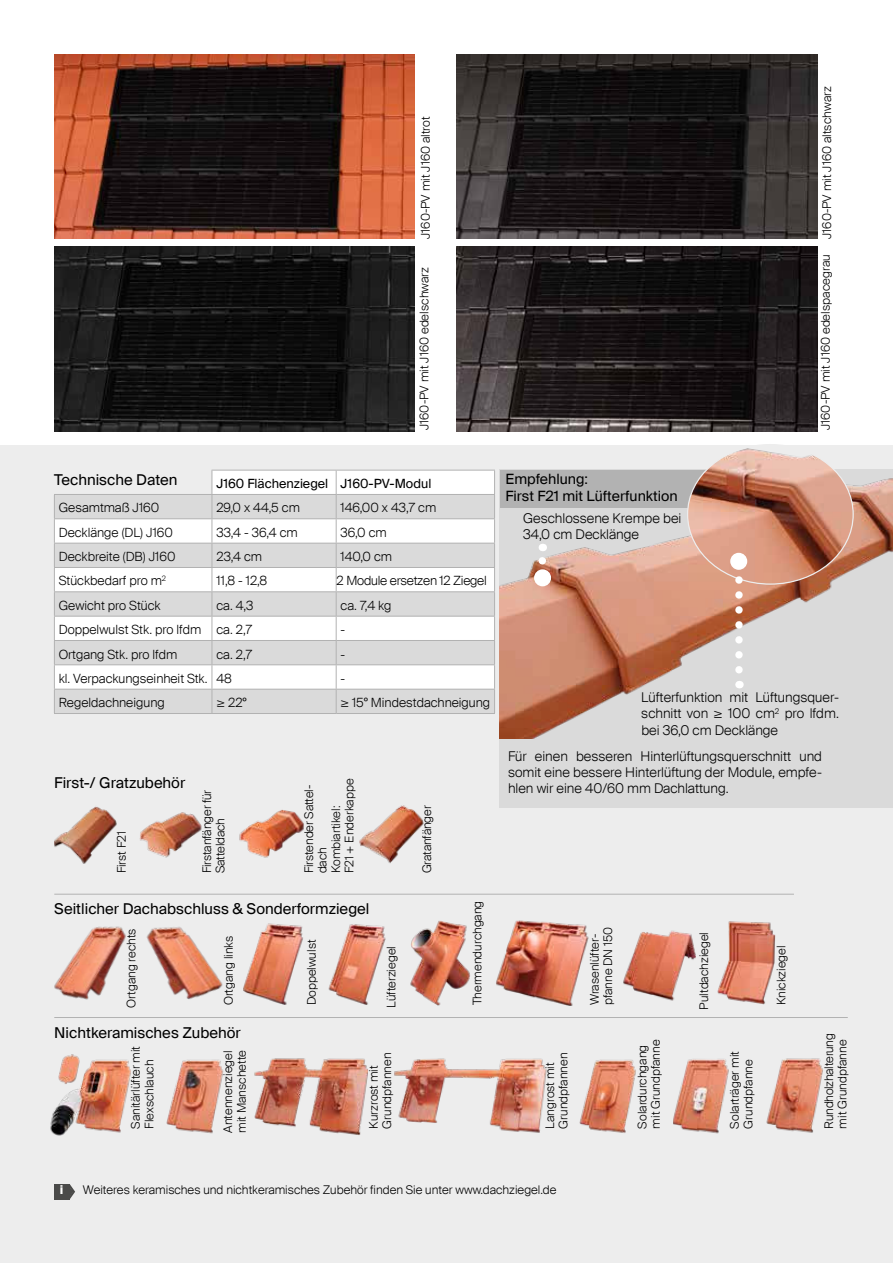
<style>
.page{position:relative;width:893px;height:1263px;background:#fff}
.page>*{position:absolute;margin:0;border:0;box-sizing:border-box;transform-origin:0 0}
.t1{font:15px "Suisse Intl";color:#000}
.t2{font:14.25px/17.1px "Suisse Intl";color:#000}
.t3{font:300 13.5px/16.2px "Suisse Intl";color:#000;text-align:justify}
.t4{font:300 12.75px "Suisse Intl";color:#000}
.t5{font:12.75px "Suisse Intl";color:#000}
.t6{font:300 12.75px "Suisse Intl";letter-spacing:-.02em;color:#000}
.t7{font:700 12.6px "Suisse Intl";color:#fff}
.t8{font:300 12.15px "Suisse Intl";color:#000}
.t9{font:300 12px/13.5px "Suisse Intl";color:#000}
.t10{font:300 12px/13.5px "Suisse Intl";letter-spacing:-.02em;color:#000}
</style>
<div class="page">
<div style="left:0;top:445px;width:893px;height:818px;background:#ededed"></div>
<div style="left:499px;top:470px;width:394px;height:338px;background:#dadada"></div>
<img style="left:54px;top:54px;width:361px;height:185px">
<img style="left:457px;top:54px;width:360px;height:185px">
<img style="left:54px;top:246px;width:361px;height:185px">
<img style="left:457px;top:246px;width:360px;height:185px">
<img style="left:54px;top:926px;width:72px;height:74px">
<img style="left:146px;top:927px;width:77px;height:72px">
<img style="left:50px;top:1054px;width:81px;height:82px">
<img style="left:167px;top:1059px;width:57px;height:75px">
<img style="left:254px;top:1058px;width:113px;height:77px">
<img style="left:394px;top:1058px;width:153px;height:75px">
<img style="left:673px;top:1059px;width:56px;height:75px">
<img style="left:766px;top:1058px;width:57px;height:75px">
<img style="left:579px;top:1059px;width:57px;height:74px">
<img style="left:243px;top:923px;width:60px;height:82px">
<div style="left:54px;top:1184px;width:16px;height:15px;background:#4a4a49"></div>
<svg style="left:70px;top:1184px;width:5px;height:15px"></svg>
<hr style="left:54px;top:1017px;width:794px;height:1px;background:#b2b2b2">
<img style="left:54px;top:806px;width:63px;height:58px">
<img style="left:140px;top:812px;width:62px;height:46px">
<img style="left:623px;top:930px;width:73px;height:71px">
<hr style="left:54px;top:894px;width:740px;height:1px;background:#b2b2b2">
<img style="left:239px;top:809px;width:65px;height:49px">
<img style="left:359px;top:805px;width:65px;height:58px">
<img style="left:496px;top:920px;width:93px;height:85px">
<img style="left:328px;top:924px;width:58px;height:81px">
<img style="left:410px;top:921px;width:60px;height:84px">
<img style="left:717px;top:921px;width:58px;height:83px">
<img style="left:500px;top:469px;width:393px;height:269px">
<div style="left:535px;top:570px;width:15px;height:16px;background:#fff;border-radius:50%"></div>
<div style="left:534px;top:569px;width:17px;height:17px;border:2px solid #fff;border-radius:50%"></div>
<svg style="left:539px;top:544px;width:7px;height:17px"></svg>
<div style="left:500px;top:470px;width:206px;height:37px;background:#b2b2b2"></div>
<img style="left:688px;top:448px;width:165px;height:136px">
<div style="left:731px;top:553px;width:15px;height:16px;background:#fff;border-radius:50%"></div>
<div style="left:730px;top:553px;width:17px;height:17px;border:2px solid #fff;border-radius:50%"></div>
<svg style="left:735px;top:580px;width:8px;height:108px"></svg>
<div style="left:211px;top:470px;width:283px;height:24px;background:#fff"></div>
<svg style="left:55px;top:495px;width:439px;height:218px;background:#e9e9e9"></svg>
<hr style="left:212px;top:470px;width:124px;height:1px;background:#b2b2b2">
<hr style="left:336px;top:470px;width:159px;height:1px;background:#b2b2b2">
<hr style="left:212px;top:494px;width:124px;height:1px;background:#b2b2b2">
<hr style="left:336px;top:494px;width:159px;height:1px;background:#b2b2b2">
<hr style="left:54px;top:518px;width:158px;height:1px;background:#b2b2b2">
<hr style="left:212px;top:518px;width:124px;height:1px;background:#b2b2b2">
<hr style="left:336px;top:518px;width:159px;height:1px;background:#b2b2b2">
<hr style="left:54px;top:543px;width:158px;height:1px;background:#b2b2b2">
<hr style="left:212px;top:543px;width:124px;height:1px;background:#b2b2b2">
<hr style="left:336px;top:543px;width:159px;height:1px;background:#b2b2b2">
<hr style="left:54px;top:567px;width:158px;height:1px;background:#b2b2b2">
<hr style="left:212px;top:567px;width:124px;height:1px;background:#b2b2b2">
<hr style="left:336px;top:567px;width:159px;height:1px;background:#b2b2b2">
<hr style="left:54px;top:591px;width:158px;height:1px;background:#b2b2b2">
<hr style="left:212px;top:591px;width:124px;height:1px;background:#b2b2b2">
<hr style="left:336px;top:591px;width:159px;height:1px;background:#b2b2b2">
<hr style="left:54px;top:616px;width:158px;height:1px;background:#b2b2b2">
<hr style="left:212px;top:616px;width:124px;height:1px;background:#b2b2b2">
<hr style="left:336px;top:616px;width:159px;height:1px;background:#b2b2b2">
<hr style="left:54px;top:640px;width:158px;height:1px;background:#b2b2b2">
<hr style="left:212px;top:640px;width:124px;height:1px;background:#b2b2b2">
<hr style="left:336px;top:640px;width:159px;height:1px;background:#b2b2b2">
<hr style="left:54px;top:664px;width:158px;height:1px;background:#b2b2b2">
<hr style="left:212px;top:664px;width:124px;height:1px;background:#b2b2b2">
<hr style="left:336px;top:664px;width:159px;height:1px;background:#b2b2b2">
<hr style="left:54px;top:689px;width:158px;height:1px;background:#b2b2b2">
<svg style="left:54px;top:495px;width:1px;height:218px"></svg>
<hr style="left:212px;top:689px;width:124px;height:1px;background:#b2b2b2">
<hr style="left:336px;top:689px;width:159px;height:1px;background:#b2b2b2">
<svg style="left:336px;top:470px;width:1px;height:243px"></svg>
<svg style="left:494px;top:470px;width:1px;height:243px"></svg>
<hr style="left:54px;top:713px;width:158px;height:1px;background:#b2b2b2">
<hr style="left:212px;top:713px;width:124px;height:1px;background:#b2b2b2">
<hr style="left:336px;top:713px;width:159px;height:1px;background:#b2b2b2">
<svg style="left:212px;top:470px;width:1px;height:243px"></svg>
<hr style="left:54px;top:494px;width:158px;height:1px;background:#b2b2b2">
<p class="t8" style="left:421px;top:239px;width:124px;rotate:-90deg">J160-PV mit J160 altrot</p>
<p class="t1" style="left:54px;top:474px;width:125px">Technische Daten</p>
<p class="t8" style="left:420px;top:430px;width:164px;rotate:-90deg">J160-PV mit J160 edelschwarz</p>
<p class="t5" style="left:216px;top:479px;width:217px">J160 Flächenziegel J160-PV-Modul</p>
<p class="t4" style="left:59px;top:503px;width:102px">Gesamtmaß J160</p>
<p class="t4" style="left:216px;top:503px;width:85px">29,0 x 44,5 cm</p>
<p class="t4" style="left:341px;top:503px;width:97px">146,00 x 43,7 cm</p>
<p class="t4" style="left:59px;top:527px;width:116px">Decklänge (DL) J160</p>
<p class="t4" style="left:216px;top:527px;width:83px">33,4 - 36,4 cm</p>
<p class="t4" style="left:341px;top:527px;width:48px">36,0 cm</p>
<p class="t4" style="left:59px;top:552px;width:118px">Deckbreite (DB) J160</p>
<p class="t4" style="left:216px;top:552px;width:47px">23,4 cm</p>
<p class="t4" style="left:341px;top:552px;width:53px">140,0 cm</p>
<p class="t4" style="left:59px;top:576px;width:109px">Stückbedarf pro m<sup>2</sup></p>
<p class="t4" style="left:216px;top:576px;width:52px">11,8 - 12,8</p>
<p class="t6" style="left:337px;top:576px;width:152px">2 Module ersetzen 12 Ziegel</p>
<p class="t4" style="left:59px;top:600px;width:103px">Gewicht pro Stück</p>
<p class="t4" style="left:216px;top:600px;width:39px">ca. 4,3</p>
<p class="t4" style="left:341px;top:600px;width:52px">ca. 7,4 kg</p>
<p class="t4" style="left:59px;top:625px;width:195px">Doppelwulst Stk. pro lfdm ca. 2,7</p>
<p class="t4" style="left:341px;top:625px;width:6px">-</p>
<p class="t4" style="left:59px;top:649px;width:120px">Ortgang Stk. pro lfdm</p>
<p class="t4" style="left:216px;top:649px;width:37px">ca. 2,7</p>
<p class="t4" style="left:341px;top:649px;width:6px">-</p>
<p class="t4" style="left:59px;top:673px;width:175px">kl. Verpackungseinheit Stk. 48</p>
<p class="t4" style="left:341px;top:673px;width:6px">-</p>
<p class="t4" style="left:59px;top:698px;width:107px">Regeldachneigung</p>
<p class="t4" style="left:216px;top:695px;width:32px">≥ 22°</p>
<p class="t4" style="left:340px;top:695px;width:151px">≥ 15° Mindestdachneigung</p>
<p class="t1" style="left:54px;top:776px;width:133px">First-/ Gratzubehör</p>
<p class="t9" style="left:116px;top:873px;width:44px;rotate:-90deg">First F21</p>
<p class="t9" style="left:201px;top:873px;width:85px;rotate:-90deg">Firstanfänger für<br>Satteldach</p>
<p class="t9" style="left:303px;top:873px;width:96px;rotate:-90deg">Firstender Sattel&shy;dach<br>Kombiartikel:<br>F21 + Enderkappe</p>
<p class="t9" style="left:421px;top:873px;width:69px;rotate:-90deg">Gratanfänger</p>
<p class="t8" style="left:822px;top:239px;width:154px;rotate:-90deg">J160-PV mit J160 altschwarz</p>
<p class="t2" style="left:506px;top:471px;width:174px">Empfehlung:<br>First F21 mit Lüfterfunktion</p>
<p class="t3" style="left:523px;top:511px;width:160px">Geschlossene Krempe bei<br>34,0 cm Decklänge</p>
<p class="t8" style="left:821px;top:430px;width:177px;rotate:-90deg">J160-PV mit J160 edelspacegrau</p>
<p class="t3" style="left:641px;top:690px;width:199px">Lüfterfunktion mit Lüftungsquer&shy;schnitt von ≥ 100 cm<sup>2</sup> pro lfdm. bei 36,0 cm Decklänge</p>
<p class="t3" style="left:508px;top:749px;width:315px">Für einen besseren Hinterlüftungsquerschnitt und somit eine bessere Hinterlüftung der Module, empfe&shy;hlen wir eine 40/60 mm Dachlattung.</p>
<p class="t9" style="left:471px;top:1005px;width:106px;rotate:-90deg">Thermendurchgang</p>
<p class="t1" style="left:54px;top:903px;width:317px">Seitlicher Dachabschluss &amp; Sonderformziegel</p>
<p class="t9" style="left:589px;top:1005px;width:80px;rotate:-90deg">Wrasenlüfter&shy;pfanne DN 150</p>
<p class="t9" style="left:125px;top:1007px;width:81px;rotate:-90deg">Ortgang rechts</p>
<p class="t9" style="left:223px;top:1005px;width:71px;rotate:-90deg">Ortgang links</p>
<p class="t9" style="left:698px;top:1009px;width:79px;rotate:-90deg">Pultdachziegel</p>
<p class="t9" style="left:130px;top:1128px;width:84px;rotate:-90deg">Sanitärlüfter mit<br>Flexschlauch</p>
<p class="t9" style="left:222px;top:1133px;width:84px;rotate:-90deg">Antennenziegel mit Manschette</p>
<p class="t9" style="left:368px;top:1128px;width:78px;rotate:-90deg">Kurzrost mit<br>Grundpfannen</p>
<p class="t9" style="left:544px;top:1128px;width:78px;rotate:-90deg">Langrost mit<br>Grundpfannen</p>
<p class="t9" style="left:306px;top:1005px;width:67px;rotate:-90deg">Doppelwulst</p>
<p class="t9" style="left:386px;top:1008px;width:63px;rotate:-90deg">Lüfterziegel</p>
<p class="t1" style="left:54px;top:1026px;width:188px">Nichtkeramisches Zubehör</p>
<p class="t9" style="left:636px;top:1128px;width:90px;rotate:-90deg">Solardurchgang mit Grundpfanne</p>
<p class="t9" style="left:729px;top:1128px;width:79px;rotate:-90deg">Solarträger mit<br>Grundpfanne</p>
<p class="t7" style="left:60px;top:1182px;width:5px">i</p>
<p class="t9" style="left:83px;top:1183px;width:475px">Weiteres keramisches und nichtkeramisches Zubehör finden Sie unter www.dachziegel.de</p>
<p class="t9" style="left:775px;top:1005px;width:61px;rotate:-90deg">Knickziegel</p>
<p class="t10" style="left:823px;top:1128px;width:97px;rotate:-90deg">Rundholzhalterung mit Grundpfanne</p>
</div>
